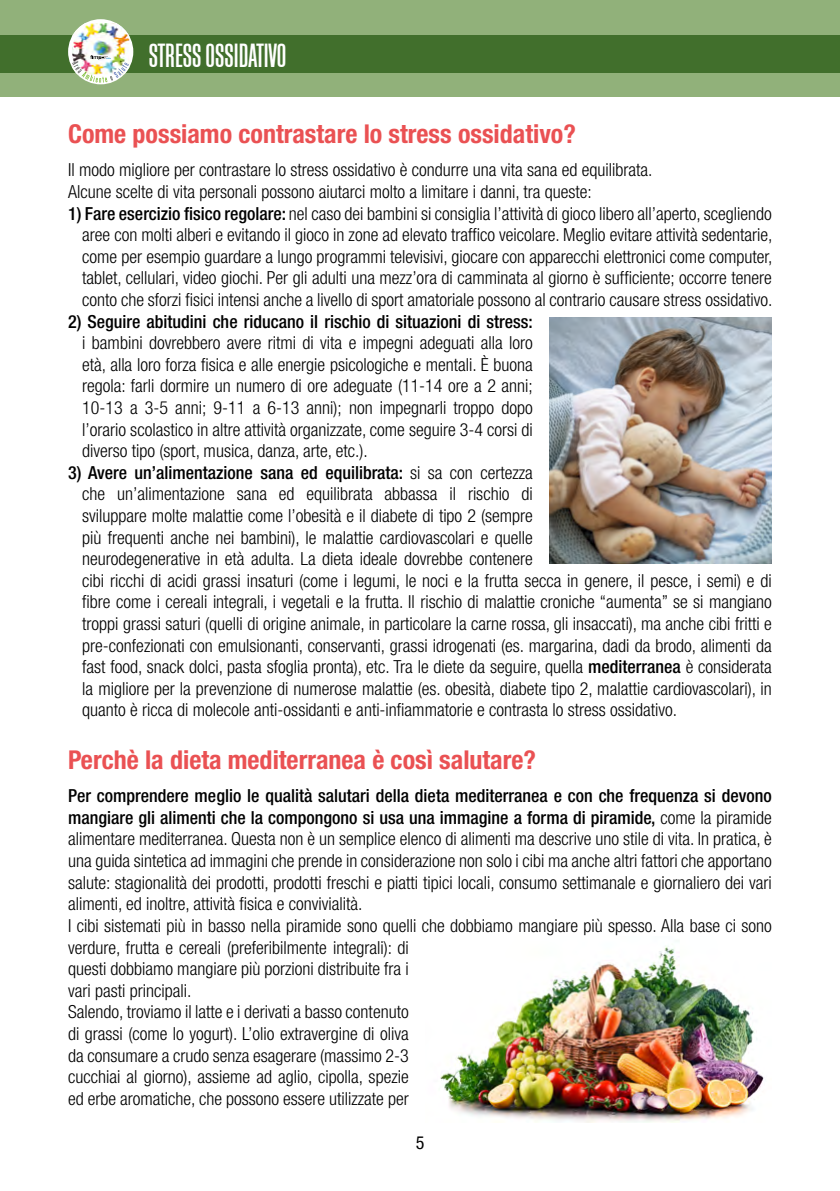
<style>
.page{position:relative;width:840px;height:1191px;background:#fff}
.page>*{position:absolute;margin:0;border:0;box-sizing:border-box;transform-origin:0 0}
.t1{font:34.8px "Block Gothic RR Medium Extra Cond";color:#fff}
.t2{font:700 condensed 26px "Helvetica Neue LT Std";color:#ea5153}
.t3{font:300 condensed 18px/21.6px "Helvetica Neue LT Std";color:#000}
.t4{font:500 condensed 18px "Helvetica Neue LT Std";color:#000}
.t5{font:condensed 18px "Helvetica Neue LT Std";color:#000}
.s1{font-weight:500}
</style>
<div class="page">
<hr style="left:839px;top:0;width:1px;height:97px;background:#91b17a">
<div style="left:0;top:0;width:839px;height:97px;background:#91b17a"></div>
<div style="left:0;top:35px;width:839px;height:38px;background:#416f2c"></div>
<div style="left:68px;top:19px;width:65px;height:65px;background:#fff;border-radius:50%"></div>
<img style="left:72px;top:23px;width:57px;height:32px">
<svg style="left:72px;top:55px;width:57px;height:28px"></svg>
<img style="left:549px;top:317px;width:222px;height:246px">
<img style="left:440px;top:946px;width:324px;height:177px">
<h1 class="t1" style="left:149px;top:37px;width:139px">STRESS OSSIDATIVO</h1>
<h2 class="t2" style="left:68px;top:118px;width:509px">Come possiamo contrastare lo stress ossidativo?</h2>
<p class="t3" style="left:68px;top:159px;width:585px">Il modo migliore per contrastare lo stress ossidativo è condurre una vita sana ed equilibrata.<br>Alcune scelte di vita personali possono aiutarci molto a limitare i danni, tra queste:</p>
<p class="t3" style="left:82px;top:202px;width:691px;text-align:justify;text-indent:-14px"><span class="s1">1) Fare esercizio fisico regolare:</span> nel caso dei bambini si consiglia l’attività di gioco libero all’aperto, scegliendo aree con molti alberi e evitando il gioco in zone ad elevato traffico veicolare. Meglio evitare attività sedentarie, come per esempio guardare a lungo programmi televisivi, giocare con apparecchi elettronici come computer, tablet, cellulari, video giochi. Per gli adulti una mezz’ora di camminata al giorno è sufficiente; occorre tenere conto che sforzi fisici intensi anche a livello di sport amatoriale possono al contrario causare stress ossidativo.</p>
<p class="t4" style="left:68px;top:310px;width:466px">2) Seguire abitudini che riducano il rischio di situazioni di stress:</p>
<p class="t3" style="left:82px;top:332px;width:452px;text-align:justify">i bambini dovrebbero avere ritmi di vita e impegni adeguati alla loro età, alla loro forza fisica e alle energie psicologiche e mentali. È buona regola: farli dormire un numero di ore adeguate (11-14 ore a 2 anni; 10-13 a 3-5 anni; 9-11 a 6-13 anni); non impegnarli troppo dopo l’orario scolastico in altre attività organizzate, come seguire 3-4 corsi di diverso tipo (sport, musica, danza, arte, etc.).</p>
<p class="t3" style="left:82px;top:461px;width:690px;text-indent:-14px"><span class="s1">3) Avere un’alimentazione sana ed equilibrata:</span> si sa con certezza<br>che un’alimentazione sana ed equilibrata abbassa il rischio di<br>sviluppare molte malattie come l’obesità e il diabete di tipo 2 (sempre<br>più frequenti anche nei bambini), le malattie cardiovascolari e quelle<br>neurodegenerative in età adulta. La dieta ideale dovrebbe contenere<br>cibi ricchi di acidi grassi insaturi (come i legumi, le noci e la frutta secca in genere, il pesce, i semi) e di fibre come i cereali integrali, i vegetali e la frutta. Il rischio di malattie croniche “aumenta” se si mangiano troppi grassi saturi (quelli di origine animale, in particolare la carne rossa, gli insaccati), ma anche cibi fritti e pre-confezionati con emulsionanti, conservanti, grassi idrogenati (es. margarina, dadi da brodo, alimenti da fast food, snack dolci, pasta sfoglia pronta), etc. Tra le diete da seguire, quella <span class="s1">mediterranea</span> è considerata la migliore per la prevenzione di numerose malattie (es. obesità, diabete tipo 2, malattie cardiovascolari), in quanto è ricca di molecole anti-ossidanti e anti-infiammatorie e contrasta lo stress ossidativo.</p>
<h2 class="t2" style="left:68px;top:744px;width:469px">Perchè la dieta mediterranea è così salutare?</h2>
<p class="t3" style="left:68px;top:785px;width:705px"><span class="s1">Per comprendere meglio le qualità salutari della dieta mediterranea e con che frequenza si devono mangiare gli alimenti che la compongono si usa una immagine a forma di piramide,</span> come la piramide alimentare mediterranea. Questa non è un semplice elenco di alimenti ma descrive uno stile di vita. In pratica, è una guida sintetica ad immagini che prende in considerazione non solo i cibi ma anche altri fattori che apportano salute: stagionalità dei prodotti, prodotti freschi e piatti tipici locali, consumo settimanale e giornaliero dei vari alimenti, ed inoltre, attività fisica e convivialità.<br>I cibi sistemati più in basso nella piramide sono quelli che dobbiamo mangiare più spesso. Alla base ci sono verdure, frutta e cereali (preferibilmente integrali): di<br>questi dobbiamo mangiare più porzioni distribuite fra i<br>vari pasti principali.<br>Salendo, troviamo il latte e i derivati a basso contenuto<br>di grassi (come lo yogurt). L’olio extravergine di oliva<br>da consumare a crudo senza esagerare (massimo 2-3<br>cucchiai al giorno), assieme ad aglio, cipolla, spezie<br>ed erbe aromatiche, che possono essere utilizzate per</p>
<p class="t5" style="left:415px;top:1132px;width:10px">5</p>
</div>
